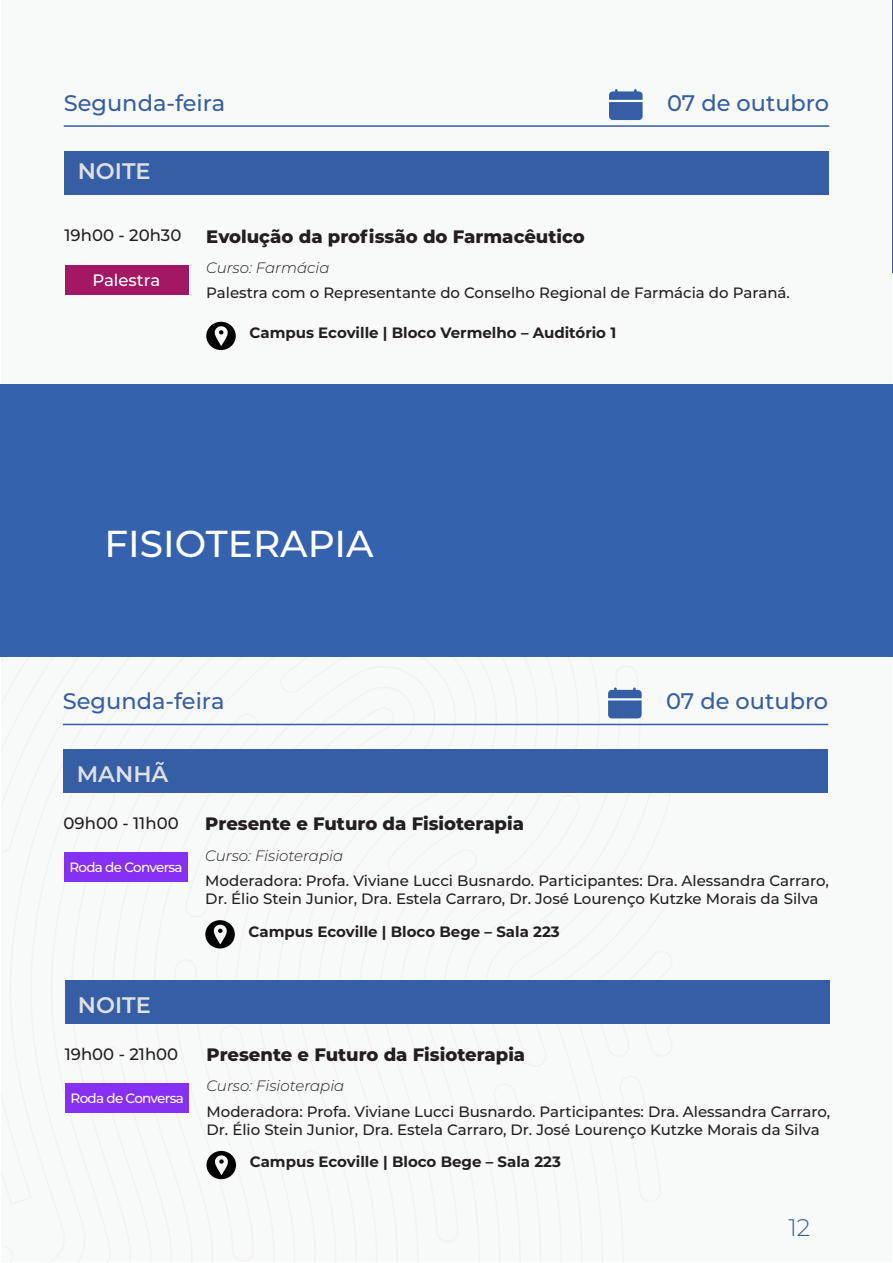
<style>
.page{position:relative;width:893px;height:1263px;background:#fff}
.page>*{position:absolute;margin:0;border:0;box-sizing:border-box;transform-origin:0 0}
.TITULO_BRANCO{font:500 37.5px "Montserrat";color:#fff}
.t1{font:300 24px "Montserrat";color:#346196}
.dia_da_semana{font:500 22.5px "Montserrat";color:#365ea5}
.dia_da_semana_2{font:500 22.5px "Montserrat";color:#365ea5}
.data{font:600 22.5px "Montserrat";color:#dfe0e4}
.Titulo_da_Palestra{font:800 18px "Montserrat";color:#231f20}
.t2{font:500 16.5px "Montserrat";color:#231f20}
.Texto_t_11{font:500 16.5px "Montserrat";color:#fff}
.Texto_t_11-2{font:500 15px/18px "Montserrat";color:#231f20}
.texto__light_11{font:700 15px "Montserrat";color:#231f20}
.texto__light_11-2{font:italic 300 15px "Montserrat";color:#231f20}
.Texto_t_11-3{font:500 13.5px "Montserrat";letter-spacing:-.05em;color:#fff}
</style>
<div class="page">
<div style="left:1px;top:1px;width:891px;height:1261px;background:#f8f9f9"></div>
<svg style="left:559px;top:723px;width:41px;height:3px"></svg>
<svg style="left:216px;top:723px;width:178px;height:3px"></svg>
<hr style="left:64px;top:125px;width:765px;height:2px;background:#365ea5">
<svg style="left:609px;top:89px;width:34px;height:31px"></svg>
<div style="left:65px;top:151px;width:764px;height:43px;background:#365ea5"></div>
<div style="left:65px;top:266px;width:124px;height:29px;background:#a31763"></div>
<svg style="left:206px;top:322px;width:30px;height:28px"></svg>
<div style="left:0;top:385px;width:893px;height:272px;background:#3562ae"></div>
<hr style="left:63px;top:724px;width:765px;height:1px;background:#365ea5">
<svg style="left:608px;top:687px;width:34px;height:31px"></svg>
<div style="left:64px;top:749px;width:764px;height:44px;background:#365ea5"></div>
<div style="left:65px;top:980px;width:764px;height:43px;background:#365ea5"></div>
<svg style="left:63px;top:786px;width:414px;height:394px"></svg>
<div style="left:65px;top:1083px;width:123px;height:30px;background:#8730f5"></div>
<hr style="left:892px;top:0;width:1px;height:272px;background:#3562ae">
<p class="dia_da_semana" style="left:64px;top:87px;width:163px">Segunda-feira</p>
<p class="dia_da_semana_2" style="left:667px;top:87px;width:164px">07 de outubro</p>
<p class="data" style="left:78px;top:155px;width:74px">NOITE</p>
<p class="t2" style="left:65px;top:224px;width:118px">19h00 - 20h30</p>
<p class="Texto_t_11" style="left:92px;top:268px;width:69px">Palestra</p>
<p class="Titulo_da_Palestra" style="left:206px;top:223px;width:380px">Evolução da profissão do Farmacêutico</p>
<p class="texto__light_11-2" style="left:206px;top:257px;width:125px">Curso: Farmácia</p>
<p class="Texto_t_11-2" style="left:206px;top:283px;width:585px">Palestra com o Representante do Conselho Regional de Farmácia do Paraná.</p>
<p class="texto__light_11" style="left:249px;top:322px;width:368px">Campus Ecoville | Bloco Vermelho – Auditório 1</p>
<p class="TITULO_BRANCO" style="left:104px;top:518px;width:271px">FISIOTERAPIA</p>
<p class="dia_da_semana" style="left:63px;top:686px;width:163px">Segunda-feira</p>
<p class="dia_da_semana_2" style="left:666px;top:686px;width:164px">07 de outubro</p>
<p class="data" style="left:77px;top:758px;width:93px">MANHÃ</p>
<p class="t2" style="left:64px;top:812px;width:117px">09h00 - 11h00</p>
<p class="Texto_t_11-3" style="left:69px;top:858px;width:115px">Roda de Conversa</p>
<p class="data" style="left:78px;top:989px;width:74px">NOITE</p>
<p class="t2" style="left:65px;top:1042px;width:115px">19h00 - 21h00</p>
<p class="Texto_t_11-3" style="left:71px;top:1088px;width:115px">Roda de Conversa</p>
<p class="Titulo_da_Palestra" style="left:205px;top:811px;width:320px">Presente e Futuro da Fisioterapia</p>
<p class="texto__light_11-2" style="left:205px;top:845px;width:139px">Curso: Fisioterapia</p>
<p class="Texto_t_11-2" style="left:205px;top:871px;width:625px">Moderadora: Profa. Viviane Lucci Busnardo. Participantes: Dra. Alessandra Carraro,<br>Dr. Élio Stein Junior, Dra. Estela Carraro, Dr. José Lourenço Kutzke Morais da Silva</p>
<p class="texto__light_11" style="left:249px;top:920px;width:313px">Campus Ecoville | Bloco Bege – Sala 223</p>
<p class="Titulo_da_Palestra" style="left:206px;top:1041px;width:320px">Presente e Futuro da Fisioterapia</p>
<p class="texto__light_11-2" style="left:206px;top:1076px;width:139px">Curso: Fisioterapia</p>
<p class="Texto_t_11-2" style="left:206px;top:1102px;width:625px">Moderadora: Profa. Viviane Lucci Busnardo. Participantes: Dra. Alessandra Carraro,<br>Dr. Élio Stein Junior, Dra. Estela Carraro, Dr. José Lourenço Kutzke Morais da Silva</p>
<p class="texto__light_11" style="left:250px;top:1151px;width:313px">Campus Ecoville | Bloco Bege – Sala 223</p>
<h2 class="t1" style="left:788px;top:1211px;width:23px">12</h2>
</div>
